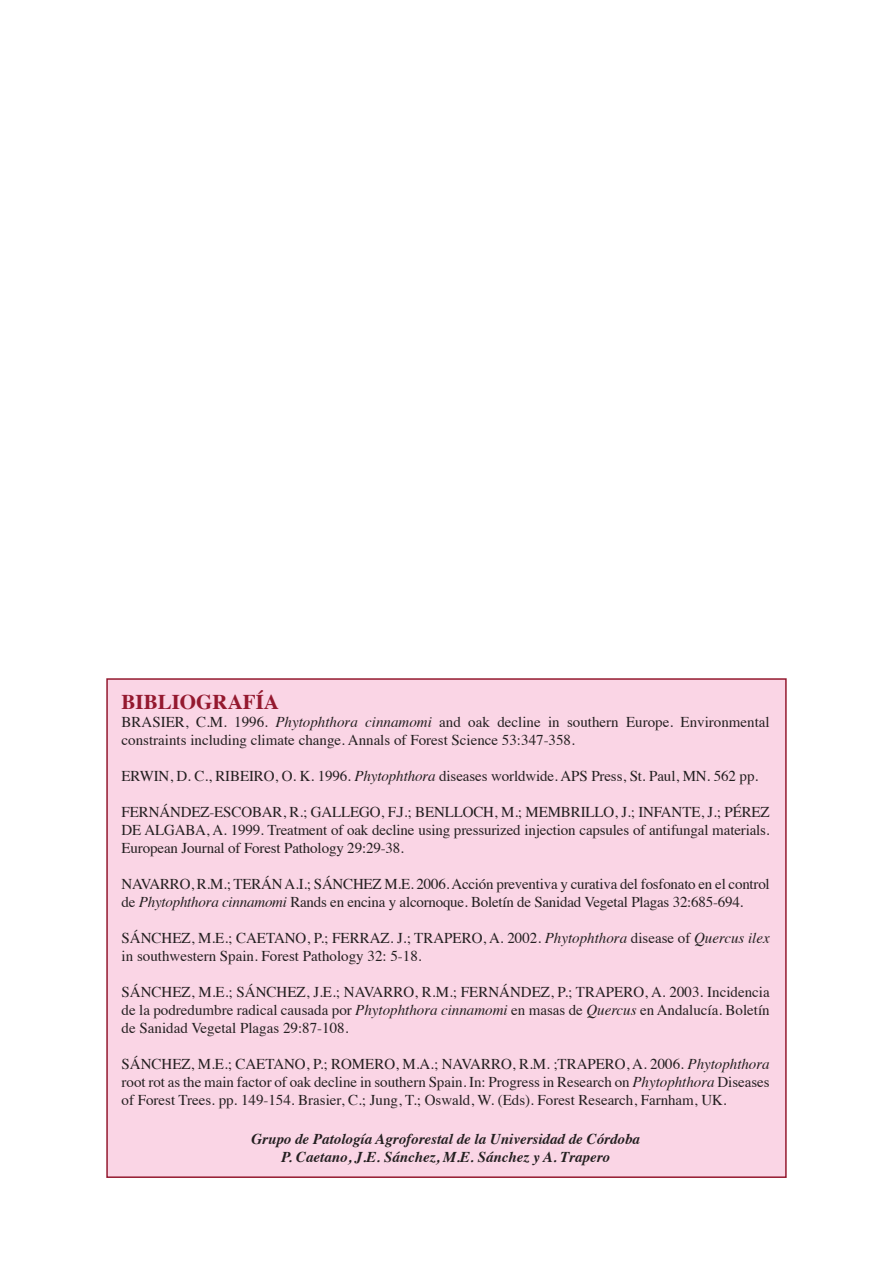
<style>
.page{position:relative;width:893px;height:1263px;background:#fff}
.page>*{position:absolute;margin:0;border:0;box-sizing:border-box;transform-origin:0 0}
.t1{font:700 21px "Times";color:#94192f}
.t2{font:15px/18px "Times";color:#231f20}
.t3{font:italic 700 15px/18px "Times";color:#231f20;text-align:center}
.s1{font-style:italic}
</style>
<div class="page">
<div style="left:106px;top:678px;width:681px;height:500px;background:#fad5e5;border:2px solid #94192f"></div>
<h1 class="t1" style="left:122px;top:682px;width:159px">BIBLIOGRAFÍA</h1>
<p class="t2" style="left:122px;top:712px;width:650px">BRASIER, C.M. 1996. <span class="s1">Phytophthora cinnamomi</span> and oak decline in southern Europe. Environmental constraints including climate change. Annals of Forest Science 53:347-358.</p>
<p class="t2" style="left:122px;top:766px;width:638px">ERWIN, D. C., RIBEIRO, O. K. 1996. <span class="s1">Phytophthora</span> diseases worldwide. APS Press, St. Paul, MN. 562 pp.</p>
<p class="t2" style="left:122px;top:802px;width:650px;text-align:justify">FERNÁNDEZ-ESCOBAR, R.; GALLEGO, F.J.; BENLLOCH, M.; MEMBRILLO, J.; INFANTE, J.; PÉREZ DE ALGABA, A. 1999. Treatment of oak decline using pressurized injection capsules of antifungal materials.<br>European Journal of Forest Pathology 29:29-38.</p>
<p class="t2" style="left:122px;top:874px;width:650px">NAVARRO, R.M.; TERÁN A.I.; SÁNCHEZ M.E. 2006. Acción preventiva y curativa del fosfonato en el control de <span class="s1">Phytophthora cinnamomi</span> Rands en encina y alcornoque. Boletín de Sanidad Vegetal Plagas 32:685-694.</p>
<p class="t2" style="left:122px;top:928px;width:650px">SÁNCHEZ, M.E.; CAETANO, P.; FERRAZ. J.; TRAPERO, A. 2002. <span class="s1">Phytophthora</span> disease of <span class="s1">Quercus ilex </span>in southwestern Spain. Forest Pathology 32: 5-18.</p>
<p class="t2" style="left:122px;top:982px;width:650px;text-align:justify">SÁNCHEZ, M.E.; SÁNCHEZ, J.E.; NAVARRO, R.M.; FERNÁNDEZ, P.; TRAPERO, A. 2003. Incidencia de la podredumbre radical causada por <span class="s1">Phytophthora cinnamomi</span> en masas de <span class="s1">Quercus</span> en Andalucía. Boletín de Sanidad Vegetal Plagas 29:87-108.</p>
<p class="t2" style="left:122px;top:1054px;width:650px;text-align:justify">SÁNCHEZ, M.E.; CAETANO, P.; ROMERO, M.A.; NAVARRO, R.M. ;TRAPERO, A. 2006. <span class="s1">Phytophthora </span>root rot as the main factor of oak decline in southern Spain. In: Progress in Research on <span class="s1">Phytophthora</span> Diseases of Forest Trees. pp. 149-154. Brasier, C.; Jung, T.; Oswald, W. (Eds). Forest Research, Farnham, UK.</p>
<p class="t3" style="left:251px;top:1129px;width:390px">Grupo de Patología Agroforestal de la Universidad de Córdoba<br>P. Caetano, J.E. Sánchez, M.E. Sánchez y A. Trapero</p>
</div>
